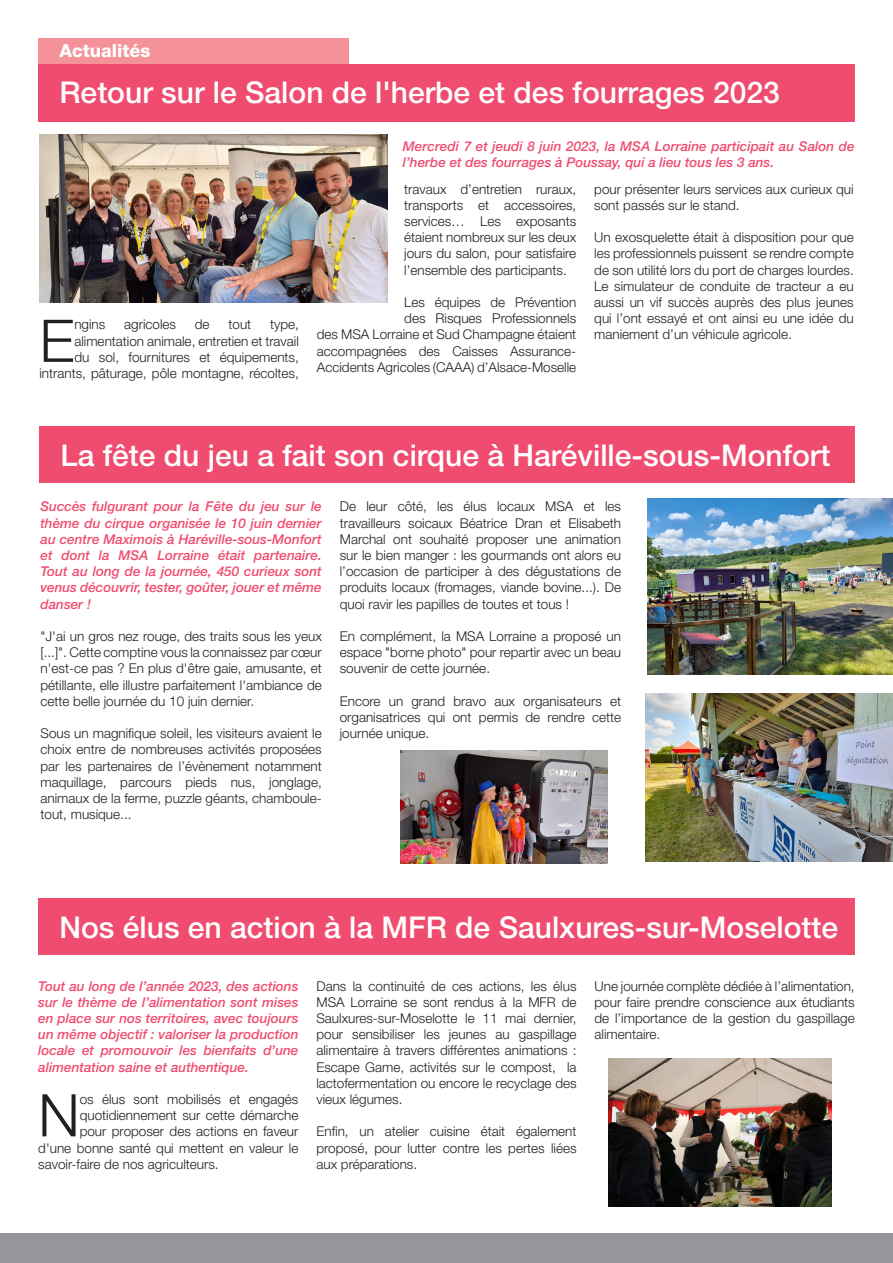
<style>
.page{position:relative;width:893px;height:1263px;background:#fff}
.page>*{position:absolute;margin:0;border:0;box-sizing:border-box;transform-origin:0 0}
.t1{font:300 58.95px "Helvetica Neue LT Std";color:#231f20}
.t2{font:500 30px "Helvetica Neue LT Std";color:#fff}
.t3{font:800 18px "Helvetica Neue LT Std";color:#fff}
.t4{font:300 13.5px/16.2px "Helvetica Neue LT Std";color:#231f20;text-align:justify}
.t5{font:italic 500 13.5px/16.2px "Helvetica Neue LT Std";color:#f04c6f;text-align:justify}
</style>
<div class="page">
<div style="left:0;top:1233px;width:893px;height:30px;background:#939598"></div>
<div style="left:38px;top:64px;width:817px;height:57px;background:#f04c6f"></div>
<div style="left:38px;top:38px;width:311px;height:26px;background:#f59199"></div>
<img style="left:39px;top:134px;width:348px;height:169px">
<div style="left:39px;top:427px;width:816px;height:56px;background:#f04c6f"></div>
<img style="left:400px;top:750px;width:208px;height:113px">
<img style="left:648px;top:498px;width:245px;height:176px">
<div style="left:38px;top:899px;width:817px;height:56px;background:#f04c6f"></div>
<img style="left:609px;top:1058px;width:222px;height:148px">
<img style="left:645px;top:694px;width:248px;height:167px">
<p class="t3" style="left:60px;top:40px;width:93px">Actualités</p>
<p class="t2" style="left:60px;top:75px;width:722px">Retour sur le Salon de l'herbe et des fourrages 2023</p>
<p class="t1" style="left:39px;top:305px;width:36px">E</p>
<p class="t4" style="left:74px;top:316px;width:32px">ngins</p>
<p class="t4" style="left:124px;top:316px;width:53px">agricoles</p>
<p class="t4" style="left:195px;top:316px;width:16px">de</p>
<p class="t4" style="left:229px;top:316px;width:24px">tout</p>
<p class="t4" style="left:39px;top:316px;width:261px;text-align:right">type,<br>alimentation animale, entretien et travail<br>du sol, fournitures et équipements, intrants, pâturage, pôle montagne, récoltes,</p>
<p class="t5" style="left:403px;top:138px;width:453px">Mercredi 7 et jeudi 8 juin 2023, la MSA Lorraine participait au Salon de l’herbe et des fourrages à Poussay, qui a lieu tous les 3 ans.</p>
<p class="t4" style="left:404px;top:180px;width:174px">travaux d’entretien ruraux, transports et accessoires, services… Les exposants étaient nombreux sur les deux jours du salon, pour satisfaire l’ensemble des participants.</p>
<p class="t4" style="left:317px;top:294px;width:261px;text-align:right">Les équipes de Prévention<br>des Risques Professionnels<br>des MSA Lorraine et Sud Champagne étaient accompagnées des Caisses Assurance-Accidents Agricoles (CAAA) d’Alsace-Moselle</p>
<p class="t4" style="left:594px;top:180px;width:261px">pour présenter leurs services aux curieux qui sont passés sur le stand.</p>
<p class="t4" style="left:594px;top:229px;width:261px">Un exosquelette était à disposition pour que les professionnels puissent se rendre compte de son utilité lors du port de charges lourdes.<br>Le simulateur de conduite de tracteur a eu aussi un vif succès auprès des plus jeunes qui l’ont essayé et ont ainsi eu une idée du maniement d’un véhicule agricole.</p>
<p class="t2" style="left:61px;top:437px;width:771px">La fête du jeu a fait son cirque à Haréville-sous-Monfort</p>
<p class="t5" style="left:40px;top:498px;width:283px">Succès fulgurant pour la Fête du jeu sur le thème du cirque organisée le 10 juin dernier au centre Maximois à Haréville-sous-Monfort et dont la MSA Lorraine était partenaire.<br>Tout au long de la journée, 450 curieux sont venus découvrir, tester, goûter, jouer et même danser !</p>
<p class="t4" style="left:40px;top:628px;width:283px">"J'ai un gros nez rouge, des traits sous les yeux [...]". Cette comptine vous la connaissez par cœur n'est-ce pas ? En plus d'être gaie, amusante, et pétillante, elle illustre parfaitement l'ambiance de cette belle journée du 10 juin dernier.</p>
<p class="t4" style="left:40px;top:725px;width:283px">Sous un magnifique soleil, les visiteurs avaient le choix entre de nombreuses activités proposées par les partenaires de l’évènement notamment maquillage, parcours pieds nus, jonglage, animaux de la ferme, puzzle géants, chamboule&shy;tout, musique...</p>
<p class="t4" style="left:340px;top:498px;width:283px">De leur côté, les élus locaux MSA et les travailleurs soicaux Béatrice Dran et Elisabeth Marchal ont souhaité proposer une animation sur le bien manger : les gourmands ont alors eu l’occasion de participer à des dégustations de produits locaux (fromages, viande bovine...). De quoi ravir les papilles de toutes et tous !</p>
<p class="t4" style="left:340px;top:628px;width:283px">En complément, la MSA Lorraine a proposé un espace "borne photo" pour repartir avec un beau souvenir de cette journée.</p>
<p class="t4" style="left:340px;top:692px;width:283px">Encore un grand bravo aux organisateurs et organisatrices qui ont permis de rendre cette journée unique.</p>
<p class="t2" style="left:60px;top:909px;width:780px">Nos élus en action à la MFR de Saulxures-sur-Moselotte</p>
<p class="t5" style="left:38px;top:977px;width:262px">Tout au long de l’année 2023, des actions sur le thème de l’alimentation sont mises en place sur nos territoires, avec toujours un même objectif : valoriser la production locale et promouvoir les bienfaits d’une alimentation saine et authentique.</p>
<p class="t1" style="left:38px;top:1079px;width:43px">N</p>
<p class="t4" style="left:80px;top:1091px;width:220px">os élus sont mobilisés et engagés</p>
<p class="t4" style="left:80px;top:1107px;width:220px">quotidiennement sur cette démarche</p>
<p class="t4" style="left:80px;top:1123px;width:220px">pour proposer des actions en faveur</p>
<p class="t4" style="left:38px;top:1139px;width:262px">d'une bonne santé qui mettent en valeur le</p>
<p class="t4" style="left:38px;top:1155px;width:182px">savoir-faire de nos agriculteurs.</p>
<p class="t4" style="left:316px;top:977px;width:262px">Dans la continuité de ces actions, les élus MSA Lorraine se sont rendus à la MFR de Saulxures-sur-Moselotte le 11 mai dernier, pour sensibiliser les jeunes au gaspillage alimentaire à travers différentes animations :<br>Escape Game, activités sur le compost, la lactofermentation ou encore le recyclage des vieux légumes.</p>
<p class="t4" style="left:316px;top:1123px;width:262px">Enfin, un atelier cuisine était également proposé, pour lutter contre les pertes liées aux préparations.</p>
<p class="t4" style="left:595px;top:977px;width:262px">Une journée complète dédiée à l’alimentation, pour faire prendre conscience aux étudiants de l’importance de la gestion du gaspillage alimentaire.</p>
</div>
